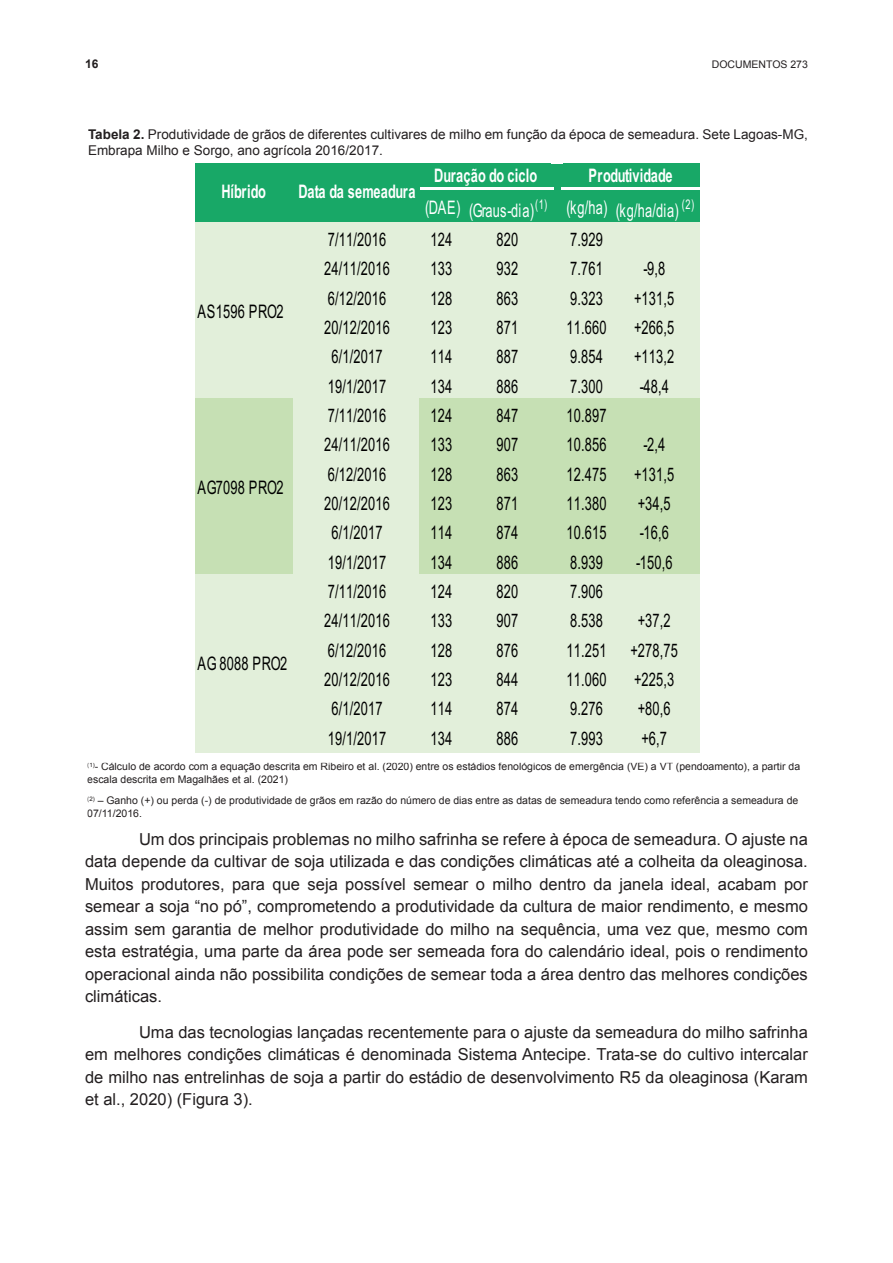
<style>
.page{position:relative;width:893px;height:1263px;background:#fff}
.page>*{position:absolute;margin:0;border:0;box-sizing:border-box;transform-origin:0 0}
.t1{font:18.6px "Arial";letter-spacing:.015em;color:#000;scale:.69 1}
.t2{font:18.6px "Arial";letter-spacing:.015em;color:#fff;scale:.69 1}
.t3{font:700 18.6px "Arial";letter-spacing:.005em;color:#fff;scale:.69 1}
.t4{font:700 18.6px "Arial";letter-spacing:-.015em;color:#fff;scale:.69 1}
.MIOLO{font:16.5px/22.5px "Arial";color:#231f20;text-align:justify}
.TABELA_TITULO{font:13.5px/16.2px "Arial";color:#231f20}
.t5{font:700 12px "Arial";color:#231f20}
.TABELA_FONTE{font:10.5px/12.6px "Arial";color:#231f20}
.s1{font-weight:700}
</style>
<div class="page">
<div style="left:196px;top:163px;width:504px;height:62px;background:#18a867"></div>
<div style="left:196px;top:222px;width:504px;height:179px;background:#e2efda"></div>
<div style="left:196px;top:398px;width:99px;height:179px;background:#c6e0b4"></div>
<div style="left:293px;top:398px;width:128px;height:179px;background:#e2efda"></div>
<div style="left:420px;top:398px;width:280px;height:179px;background:#c6e0b4"></div>
<div style="left:196px;top:574px;width:504px;height:179px;background:#e2efda"></div>
<hr style="left:420px;top:187px;width:133px;height:3px;background:#fff">
<hr style="left:561px;top:187px;width:139px;height:3px;background:#fff">
<p class="t5" style="left:85px;top:56px;width:15px">16</p>
<p class="TABELA_FONTE" style="left:712px;top:58px;width:98px">DOCUMENTOS 273</p>
<p class="TABELA_TITULO" style="left:88px;top:126px;width:721px"><span class="s1">Tabela 2.</span> Produtividade de grãos de diferentes cultivares de milho em função da época de semeadura. Sete Lagoas-MG,<br>Embrapa Milho e Sorgo, ano agrícola 2016/2017.</p>
<p class="t3" style="left:221px;top:178px;width:66px">Híbrido</p>
<p class="t3" style="left:298px;top:178px;width:171px">Data da semeadura</p>
<p class="t3" style="left:434px;top:162px;width:151px">Duração do ciclo</p>
<p class="t4" style="left:588px;top:162px;width:123px">Produtividade</p>
<p class="t2" style="left:425px;top:197px;width:391px">(DAE) (Graus-dia) <sup>(1)</sup> (kg/ha) (kg/ha/dia) <sup>(2)</sup></p>
<p class="t1" style="left:198px;top:299px;width:126px">AS1596 PRO2</p>
<p class="t1" style="left:198px;top:475px;width:126px">AG7098 PRO2</p>
<p class="t1" style="left:198px;top:651px;width:131px">AG 8088 PRO2</p>
<p class="t1" style="left:328px;top:227px;width:86px">7/11/2016</p>
<p class="t1" style="left:431px;top:227px;width:33px">124</p>
<p class="t1" style="left:497px;top:227px;width:33px">820</p>
<p class="t1" style="left:570px;top:227px;width:49px">7.929</p>
<p class="t1" style="left:324px;top:256px;width:97px">24/11/2016</p>
<p class="t1" style="left:431px;top:256px;width:33px">133</p>
<p class="t1" style="left:497px;top:256px;width:33px">932</p>
<p class="t1" style="left:570px;top:256px;width:49px">7.761</p>
<p class="t1" style="left:643px;top:256px;width:33px">-9,8</p>
<p class="t1" style="left:328px;top:285px;width:86px">6/12/2016</p>
<p class="t1" style="left:431px;top:285px;width:33px">128</p>
<p class="t1" style="left:497px;top:285px;width:33px">863</p>
<p class="t1" style="left:570px;top:285px;width:49px">9.323</p>
<p class="t1" style="left:634px;top:285px;width:60px">+131,5</p>
<p class="t1" style="left:324px;top:315px;width:97px">20/12/2016</p>
<p class="t1" style="left:431px;top:315px;width:33px">123</p>
<p class="t1" style="left:497px;top:315px;width:33px">871</p>
<p class="t1" style="left:566px;top:315px;width:60px">11.660</p>
<p class="t1" style="left:634px;top:315px;width:60px">+266,5</p>
<p class="t1" style="left:331px;top:344px;width:76px">6/1/2017</p>
<p class="t1" style="left:431px;top:344px;width:33px">114</p>
<p class="t1" style="left:497px;top:344px;width:33px">887</p>
<p class="t1" style="left:570px;top:344px;width:49px">9.854</p>
<p class="t1" style="left:634px;top:344px;width:60px">+113,2</p>
<p class="t1" style="left:328px;top:373px;width:86px">19/1/2017</p>
<p class="t1" style="left:431px;top:373px;width:33px">134</p>
<p class="t1" style="left:497px;top:373px;width:33px">886</p>
<p class="t1" style="left:570px;top:373px;width:49px">7.300</p>
<p class="t1" style="left:640px;top:373px;width:44px">-48,4</p>
<p class="t1" style="left:328px;top:403px;width:86px">7/11/2016</p>
<p class="t1" style="left:431px;top:403px;width:33px">124</p>
<p class="t1" style="left:497px;top:403px;width:33px">847</p>
<p class="t1" style="left:566px;top:403px;width:60px">10.897</p>
<p class="t1" style="left:324px;top:432px;width:97px">24/11/2016</p>
<p class="t1" style="left:431px;top:432px;width:33px">133</p>
<p class="t1" style="left:497px;top:432px;width:33px">907</p>
<p class="t1" style="left:566px;top:432px;width:60px">10.856</p>
<p class="t1" style="left:643px;top:432px;width:33px">-2,4</p>
<p class="t1" style="left:328px;top:461px;width:86px">6/12/2016</p>
<p class="t1" style="left:431px;top:461px;width:33px">128</p>
<p class="t1" style="left:497px;top:461px;width:33px">863</p>
<p class="t1" style="left:566px;top:461px;width:60px">12.475</p>
<p class="t1" style="left:634px;top:461px;width:60px">+131,5</p>
<p class="t1" style="left:324px;top:491px;width:97px">20/12/2016</p>
<p class="t1" style="left:431px;top:491px;width:33px">123</p>
<p class="t1" style="left:497px;top:491px;width:33px">871</p>
<p class="t1" style="left:566px;top:491px;width:60px">11.380</p>
<p class="t1" style="left:638px;top:491px;width:49px">+34,5</p>
<p class="t1" style="left:331px;top:520px;width:76px">6/1/2017</p>
<p class="t1" style="left:431px;top:520px;width:33px">114</p>
<p class="t1" style="left:497px;top:520px;width:33px">874</p>
<p class="t1" style="left:566px;top:520px;width:60px">10.615</p>
<p class="t1" style="left:640px;top:520px;width:44px">-16,6</p>
<p class="t1" style="left:328px;top:549px;width:86px">19/1/2017</p>
<p class="t1" style="left:431px;top:549px;width:33px">134</p>
<p class="t1" style="left:497px;top:549px;width:33px">886</p>
<p class="t1" style="left:570px;top:549px;width:49px">8.939</p>
<p class="t1" style="left:636px;top:549px;width:54px">-150,6</p>
<p class="t1" style="left:328px;top:579px;width:86px">7/11/2016</p>
<p class="t1" style="left:431px;top:579px;width:33px">124</p>
<p class="t1" style="left:497px;top:579px;width:33px">820</p>
<p class="t1" style="left:570px;top:579px;width:49px">7.906</p>
<p class="t1" style="left:324px;top:608px;width:97px">24/11/2016</p>
<p class="t1" style="left:431px;top:608px;width:33px">133</p>
<p class="t1" style="left:497px;top:608px;width:33px">907</p>
<p class="t1" style="left:570px;top:608px;width:49px">8.538</p>
<p class="t1" style="left:638px;top:608px;width:49px">+37,2</p>
<p class="t1" style="left:328px;top:637px;width:86px">6/12/2016</p>
<p class="t1" style="left:431px;top:637px;width:33px">128</p>
<p class="t1" style="left:497px;top:637px;width:33px">876</p>
<p class="t1" style="left:566px;top:637px;width:60px">11.251</p>
<p class="t1" style="left:630px;top:637px;width:70px">+278,75</p>
<p class="t1" style="left:324px;top:667px;width:97px">20/12/2016</p>
<p class="t1" style="left:431px;top:667px;width:33px">123</p>
<p class="t1" style="left:497px;top:667px;width:33px">844</p>
<p class="t1" style="left:566px;top:667px;width:60px">11.060</p>
<p class="t1" style="left:634px;top:667px;width:60px">+225,3</p>
<p class="t1" style="left:331px;top:696px;width:76px">6/1/2017</p>
<p class="t1" style="left:431px;top:696px;width:33px">114</p>
<p class="t1" style="left:497px;top:696px;width:33px">874</p>
<p class="t1" style="left:570px;top:696px;width:49px">9.276</p>
<p class="t1" style="left:638px;top:696px;width:49px">+80,6</p>
<p class="t1" style="left:328px;top:725px;width:86px">19/1/2017</p>
<p class="t1" style="left:431px;top:725px;width:33px">134</p>
<p class="t1" style="left:497px;top:725px;width:33px">886</p>
<p class="t1" style="left:570px;top:725px;width:49px">7.993</p>
<p class="t1" style="left:641px;top:725px;width:38px">+6,7</p>
<p class="TABELA_FONTE" style="left:87px;top:760px;width:714px"><sup>(1)</sup>- Cálculo de acordo com a equação descrita em Ribeiro et al. (2020) entre os estádios fenológicos de emergência (VE) a VT (pendoamento), a partir da escala descrita em Magalhães et al. (2021)</p>
<p class="TABELA_FONTE" style="left:87px;top:794px;width:713px"><sup>(2)</sup> – Ganho (+) ou perda (-) de produtividade de grãos em razão do número de dias entre as datas de semeadura tendo como referência a semeadura de<br>07/11/2016.</p>
<p class="MIOLO" style="left:85px;top:828px;width:724px;text-indent:54px">Um dos principais problemas no milho safrinha se refere à época de semeadura. O ajuste na data depende da cultivar de soja utilizada e das condições climáticas até a colheita da oleaginosa.<br>Muitos produtores, para que seja possível semear o milho dentro da janela ideal, acabam por semear a soja “no pó”, comprometendo a produtividade da cultura de maior rendimento, e mesmo assim sem garantia de melhor produtividade do milho na sequência, uma vez que, mesmo com esta estratégia, uma parte da área pode ser semeada fora do calendário ideal, pois o rendimento operacional ainda não possibilita condições de semear toda a área dentro das melhores condições climáticas.</p>
<p class="MIOLO" style="left:85px;top:1021px;width:724px;text-indent:54px">Uma das tecnologias lançadas recentemente para o ajuste da semeadura do milho safrinha em melhores condições climáticas é denominada Sistema Antecipe. Trata-se do cultivo intercalar de milho nas entrelinhas de soja a partir do estádio de desenvolvimento R5 da oleaginosa (Karam et al., 2020) (Figura 3).</p>
</div>
